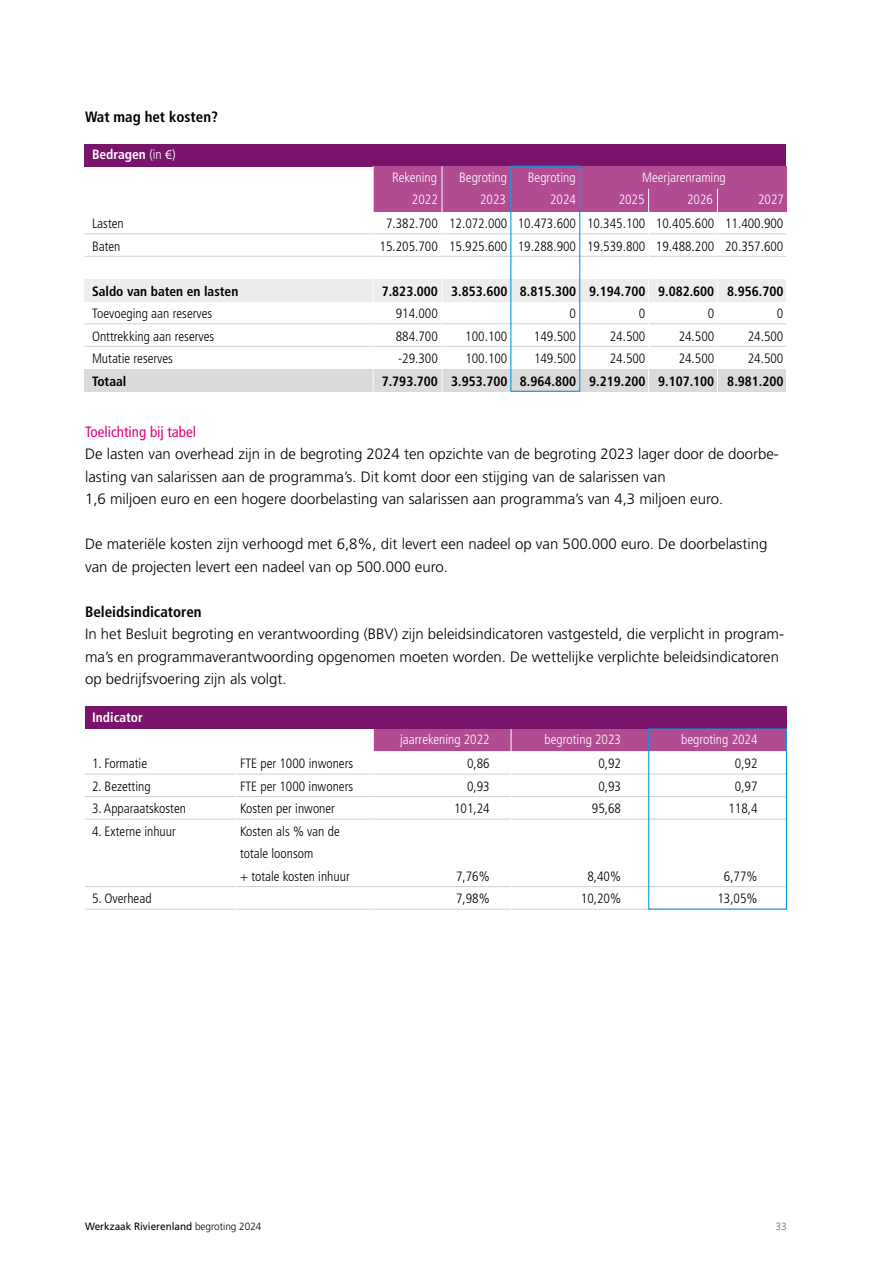
<style>
.page{position:relative;width:893px;height:1263px;background:#fff}
.page>*{position:absolute;margin:0;border:0;box-sizing:border-box;transform-origin:0 0}
.t1{font:300 15px/22.5px "Frutiger";color:#000}
.t2{font:700 condensed 15px "Frutiger";color:#000}
.t3{font:condensed 15px "Frutiger";color:#e6007d}
.t4{font:300 condensed 13.5px/22.5px "Frutiger";color:#000}
.t5{font:700 condensed 13.5px "Frutiger";color:#000}
.t6{font:300 condensed 13.5px "Frutiger";color:#fff}
.t7{font:700 condensed 13.5px "Frutiger";color:#fff}
.t8{font:10.5px "Frutiger";color:#000;scale:.95 1}
.t9{font:300 10.5px "Frutiger";color:#706f6f;scale:.95 1}
.s1{font-weight:300}
.s2{font-family:"Myriad Pro";font-weight:400;font-stretch:normal}
</style>
<div class="page">
<hr style="left:85px;top:233px;width:701px;height:1px;background:#d0d0d0">
<hr style="left:85px;top:256px;width:701px;height:1px;background:#d0d0d0">
<hr style="left:85px;top:301px;width:701px;height:1px;background:#d0d0d0">
<hr style="left:85px;top:323px;width:701px;height:1px;background:#d0d0d0">
<hr style="left:85px;top:346px;width:701px;height:1px;background:#d0d0d0">
<div style="left:85px;top:279px;width:701px;height:22px;background:#ededed"></div>
<div style="left:85px;top:369px;width:701px;height:22px;background:#dadada"></div>
<div style="left:85px;top:144px;width:701px;height:22px;background:#79146a"></div>
<div style="left:373px;top:166px;width:413px;height:23px;background:#b14b92"></div>
<div style="left:373px;top:189px;width:413px;height:22px;background:#b14b92"></div>
<hr style="left:442px;top:166px;width:1px;height:225px;background:#fff">
<hr style="left:648px;top:189px;width:1px;height:202px;background:#fff">
<hr style="left:717px;top:189px;width:1px;height:202px;background:#fff">
<hr style="left:373px;top:166px;width:1px;height:225px;background:#fff">
<div style="left:510px;top:166px;width:70px;height:226px;border:1px solid #009fe3"></div>
<div style="left:85px;top:706px;width:701px;height:23px;background:#79146a"></div>
<div style="left:373px;top:729px;width:413px;height:23px;background:#b14b92"></div>
<hr style="left:85px;top:751px;width:701px;height:1px;background:#fff">
<hr style="left:85px;top:774px;width:701px;height:1px;background:#d0d0d0">
<hr style="left:85px;top:796px;width:701px;height:1px;background:#d0d0d0">
<hr style="left:85px;top:819px;width:701px;height:1px;background:#d0d0d0">
<hr style="left:85px;top:886px;width:701px;height:1px;background:#d0d0d0">
<hr style="left:85px;top:909px;width:701px;height:1px;background:#d0d0d0">
<div style="left:648px;top:728px;width:139px;height:182px;border:1px solid #009fe3"></div>
<hr style="left:511px;top:729px;width:1px;height:182px;background:#fff">
<hr style="left:373px;top:729px;width:1px;height:182px;background:#fff">
<hr style="left:235px;top:729px;width:1px;height:182px;background:#fff">
<p class="t2" style="left:85px;top:107px;width:135px">Wat mag het kosten?</p>
<p class="t7" style="left:92px;top:146px;width:85px">Bedragen <span class="s1">(in</span> <span class="s2">€</span><span class="s1">)</span></p>
<p class="t6" style="left:392px;top:169px;width:47px">Rekening</p>
<p class="t6" style="left:459px;top:169px;width:49px">Begroting</p>
<p class="t6" style="left:528px;top:169px;width:49px">Begroting</p>
<p class="t6" style="left:642px;top:169px;width:85px">Meerjarenraming</p>
<p class="t6" style="left:412px;top:192px;width:27px">2022</p>
<p class="t6" style="left:480px;top:192px;width:27px">2023</p>
<p class="t6" style="left:550px;top:192px;width:27px">2024</p>
<p class="t6" style="left:619px;top:192px;width:27px">2025</p>
<p class="t6" style="left:687px;top:192px;width:27px">2026</p>
<p class="t6" style="left:758px;top:192px;width:27px">2027</p>
<p class="t4" style="left:92px;top:212px;width:33px">Lasten</p>
<p class="t4" style="left:386px;top:212px;width:399px">7.382.700 12.072.000 10.473.600 10.345.100 10.405.600 11.400.900</p>
<p class="t4" style="left:92px;top:235px;width:30px">Baten</p>
<p class="t4" style="left:380px;top:235px;width:405px">15.205.700 15.925.600 19.288.900 19.539.800 19.488.200 20.357.600</p>
<p class="t5" style="left:92px;top:283px;width:148px">Saldo van baten en lasten</p>
<p class="t5" style="left:382px;top:283px;width:403px">7.823.000 3.853.600 8.815.300 9.194.700 9.082.600 8.956.700</p>
<p class="t4" style="left:92px;top:302px;width:122px">Toevoeging aan reserves</p>
<p class="t4" style="left:396px;top:302px;width:44px">914.000</p>
<p class="t4" style="left:570px;top:302px;width:8px">0</p>
<p class="t4" style="left:639px;top:302px;width:8px">0</p>
<p class="t4" style="left:708px;top:302px;width:8px">0</p>
<p class="t4" style="left:777px;top:302px;width:8px">0</p>
<p class="t4" style="left:92px;top:325px;width:124px">Onttrekking aan reserves</p>
<p class="t4" style="left:396px;top:325px;width:44px">884.700</p>
<p class="t4" style="left:465px;top:325px;width:44px">100.100</p>
<p class="t4" style="left:534px;top:325px;width:44px">149.500</p>
<p class="t4" style="left:610px;top:325px;width:37px">24.500</p>
<p class="t4" style="left:679px;top:325px;width:37px">24.500</p>
<p class="t4" style="left:748px;top:325px;width:37px">24.500</p>
<p class="t4" style="left:92px;top:347px;width:83px">Mutatie reserves</p>
<p class="t4" style="left:398px;top:347px;width:41px">-29.300</p>
<p class="t4" style="left:465px;top:347px;width:44px">100.100</p>
<p class="t4" style="left:534px;top:347px;width:44px">149.500</p>
<p class="t4" style="left:610px;top:347px;width:37px">24.500</p>
<p class="t4" style="left:679px;top:347px;width:37px">24.500</p>
<p class="t4" style="left:748px;top:347px;width:37px">24.500</p>
<p class="t5" style="left:92px;top:373px;width:36px">Totaal</p>
<p class="t5" style="left:382px;top:373px;width:403px">7.793.700 3.953.700 8.964.800 9.219.200 9.107.100 8.981.200</p>
<p class="t3" style="left:85px;top:423px;width:113px">Toelichting bij tabel</p>
<p class="t1" style="left:85px;top:443px;width:695px">De lasten van overhead zijn in de begroting 2024 ten opzichte van de begroting 2023 lager door de doorbe&shy;lasting van salarissen aan de programma’s. Dit komt door een stijging van de salarissen van<br>1,6 miljoen euro en een hogere doorbelasting van salarissen aan programma’s van 4,3 miljoen euro.</p>
<p class="t1" style="left:85px;top:533px;width:684px">De materiële kosten zijn verhoogd met 6,8%, dit levert een nadeel op van 500.000 euro. De doorbelasting van de projecten levert een nadeel van op 500.000 euro.</p>
<p class="t2" style="left:85px;top:602px;width:118px">Beleidsindicatoren</p>
<p class="t1" style="left:85px;top:623px;width:701px">In het Besluit begroting en verantwoording (BBV) zijn beleidsindicatoren vastgesteld, die verplicht in program&shy;ma’s en programmaverantwoording opgenomen moeten worden. De wettelijke verplichte beleidsindicatoren op bedrijfsvoering zijn als volgt.</p>
<p class="t7" style="left:92px;top:709px;width:52px">Indicator</p>
<p class="t6" style="left:400px;top:732px;width:91px">jaarrekening 2022</p>
<p class="t6" style="left:545px;top:732px;width:78px">begroting 2023</p>
<p class="t6" style="left:681px;top:732px;width:78px">begroting 2024</p>
<p class="t4" style="left:92px;top:753px;width:56px">1. Formatie</p>
<p class="t4" style="left:240px;top:753px;width:115px">FTE per 1000 inwoners</p>
<p class="t4" style="left:467px;top:753px;width:24px">0,86</p>
<p class="t4" style="left:598px;top:753px;width:24px">0,92</p>
<p class="t4" style="left:735px;top:753px;width:24px">0,92</p>
<p class="t4" style="left:92px;top:775px;width:60px">2. Bezetting</p>
<p class="t4" style="left:240px;top:775px;width:115px">FTE per 1000 inwoners</p>
<p class="t4" style="left:467px;top:775px;width:24px">0,93</p>
<p class="t4" style="left:598px;top:775px;width:24px">0,93</p>
<p class="t4" style="left:735px;top:775px;width:24px">0,97</p>
<p class="t4" style="left:92px;top:798px;width:95px">3. Apparaatskosten</p>
<p class="t4" style="left:240px;top:798px;width:97px">Kosten per inwoner</p>
<p class="t4" style="left:454px;top:798px;width:37px">101,24</p>
<p class="t4" style="left:592px;top:798px;width:31px">95,68</p>
<p class="t4" style="left:728px;top:798px;width:31px">118,4</p>
<p class="t4" style="left:92px;top:820px;width:85px">4. Externe inhuur</p>
<p class="t4" style="left:240px;top:820px;width:111px">Kosten als % van de totale loonsom<br>+ totale kosten inhuur</p>
<p class="t4" style="left:456px;top:865px;width:35px">7,76%</p>
<p class="t4" style="left:587px;top:865px;width:35px">8,40%</p>
<p class="t4" style="left:724px;top:865px;width:35px">6,77%</p>
<p class="t4" style="left:92px;top:888px;width:61px">5. Overhead</p>
<p class="t4" style="left:456px;top:888px;width:35px">7,98%</p>
<p class="t4" style="left:581px;top:888px;width:42px">10,20%</p>
<p class="t4" style="left:717px;top:888px;width:42px">13,05%</p>
<p class="t8" style="left:85px;top:1220px;width:187px">Werkzaak Rivierenland <span class="s1">begroting 2024</span></p>
<p class="t9" style="left:776px;top:1220px;width:13px">33</p>
</div>
